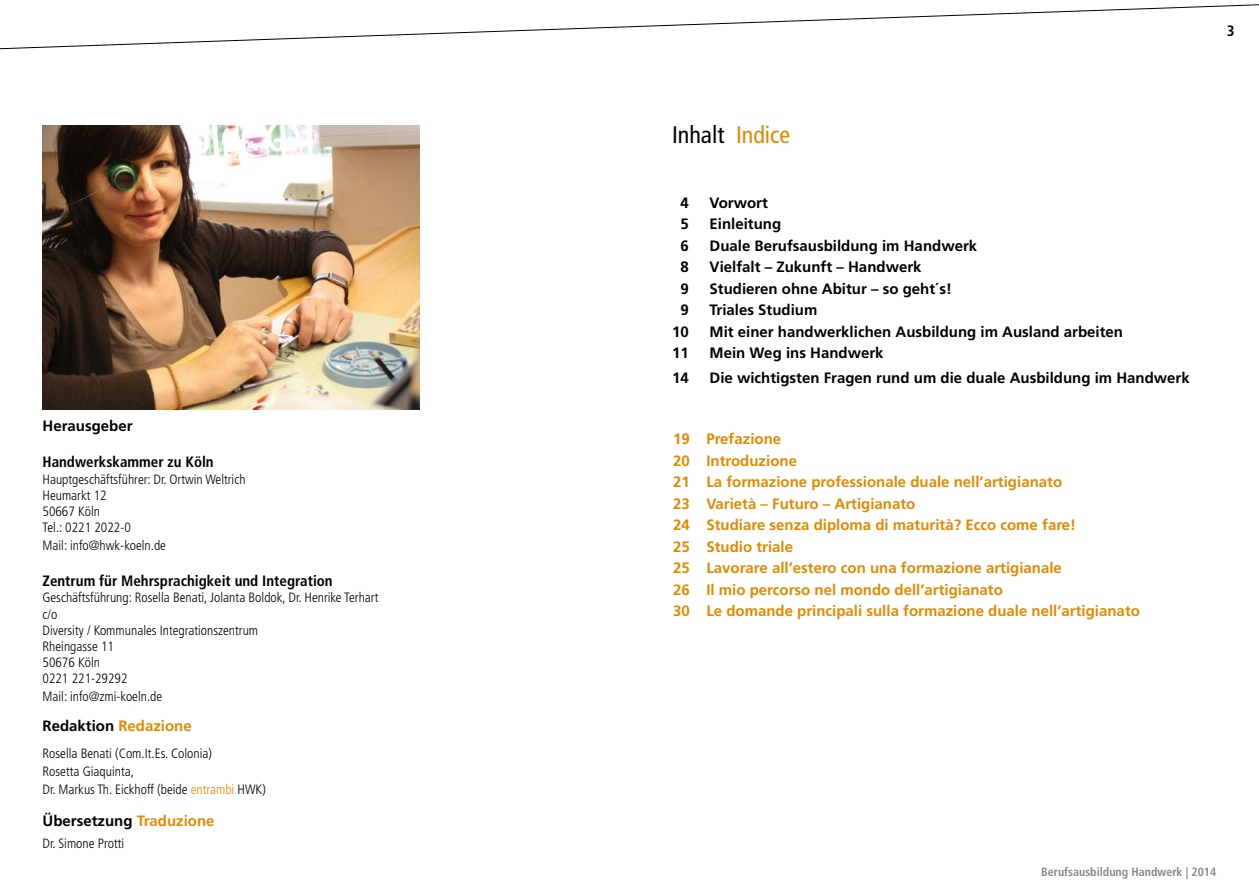
<style>
.page{position:relative;width:1259px;height:893px;background:#fff}
.page>*{position:absolute;margin:0;border:0;box-sizing:border-box;transform-origin:0 0}
.t1{font:condensed 24px "Frutiger";color:#000}
.t2{font:700 15px/21.5px "Frutiger";color:#e28900}
.t3{font:700 15px "Frutiger";color:#000}
.t4{font:700 condensed 15px "Frutiger";color:#000}
.t5{font:300 condensed 13.5px/16.2px "Frutiger";color:#000}
.t6{font:700 condensed 12px "Frutiger";color:#878787}
.s1{color:#e28900}
</style>
<div class="page">
<svg style="left:0;top:4px;width:1259px;height:46px"></svg>
<img style="left:43px;top:125px;width:376px;height:284px">
<p class="t3" style="left:43px;top:417px;width:92px">Herausgeber</p>
<p class="t4" style="left:43px;top:453px;width:173px">Handwerkskammer zu Köln</p>
<p class="t5" style="left:43px;top:471px;width:205px">Hauptgeschäftsführer: Dr. Ortwin Weltrich<br>Heumarkt 12<br>50667 Köln<br>Tel.: 0221 2022-0</p>
<p class="t5" style="left:43px;top:538px;width:125px">Mail: info@hwk-koeln.de</p>
<p class="t4" style="left:43px;top:572px;width:292px">Zentrum für Mehrsprachigkeit und Integration</p>
<p class="t5" style="left:43px;top:590px;width:337px">Geschäftsführung: Rosella Benati, Jolanta Boldok, Dr. Henrike Terhart c/o<br>Diversity / Kommunales Integrationszentrum<br>Rheingasse 11<br>50676 Köln<br>0221 221-29292</p>
<p class="t5" style="left:43px;top:689px;width:121px">Mail: info@zmi-koeln.de</p>
<p class="t3" style="left:43px;top:717px;width:151px">Redaktion <span class="s1">Redazione</span></p>
<p class="t5" style="left:43px;top:745px;width:225px;line-height:18px">Rosella Benati (Com.It.Es. Colonia)<br>Rosetta Giaquinta,<br>Dr. Markus Th. Eickhoff (beide <span class="s1">entrambi</span> HWK)</p>
<p class="t3" style="left:43px;top:811px;width:173px">Übersetzung <span class="s1">Traduzione</span></p>
<p class="t5" style="left:43px;top:835px;width:83px">Dr. Simone Protti</p>
<h1 class="t1" style="left:672px;top:121px;width:120px">Inhalt <span class="s1">Indice</span></h1>
<p class="t3" style="left:680px;top:194px;width:10px">4</p>
<p class="t3" style="left:709px;top:194px;width:60px">Vorwort</p>
<p class="t3" style="left:680px;top:215px;width:10px">5</p>
<p class="t3" style="left:709px;top:215px;width:73px">Einleitung</p>
<p class="t3" style="left:680px;top:237px;width:10px">6</p>
<p class="t3" style="left:709px;top:237px;width:269px">Duale Berufsausbildung im Handwerk</p>
<p class="t3" style="left:680px;top:258px;width:10px">8</p>
<p class="t3" style="left:709px;top:258px;width:213px">Vielfalt – Zukunft – Handwerk</p>
<p class="t3" style="left:680px;top:280px;width:10px">9</p>
<p class="t3" style="left:709px;top:280px;width:244px">Studieren ohne Abitur – so geht´s!</p>
<p class="t3" style="left:680px;top:301px;width:10px">9</p>
<p class="t3" style="left:709px;top:301px;width:109px">Triales Studium</p>
<p class="t3" style="left:672px;top:323px;width:18px">10</p>
<p class="t3" style="left:709px;top:323px;width:415px">Mit einer handwerklichen Ausbildung im Ausland arbeiten</p>
<p class="t3" style="left:672px;top:344px;width:18px">11</p>
<p class="t3" style="left:709px;top:344px;width:175px">Mein Weg ins Handwerk</p>
<p class="t3" style="left:672px;top:369px;width:18px">14</p>
<p class="t3" style="left:709px;top:369px;width:482px">Die wichtigsten Fragen rund um die duale Ausbildung im Handwerk</p>
<p class="t2" style="left:673px;top:428px;width:468px">19 Prefazione<br>20 Introduzione<br>21 La formazione professionale duale nell’artigianato<br>23 Varietà – Futuro – Artigianato<br>24 Studiare senza diploma di maturità? Ecco come fare!<br>25 Studio triale<br>25 Lavorare all’estero con una formazione artigianale<br>26 Il mio percorso nel mondo dell’artigianato<br>30 Le domande principali sulla formazione duale nell’artigianato</p>
<p class="t6" style="left:1041px;top:865px;width:177px">Berufsausbildung Handwerk | 2014</p>
</div>
